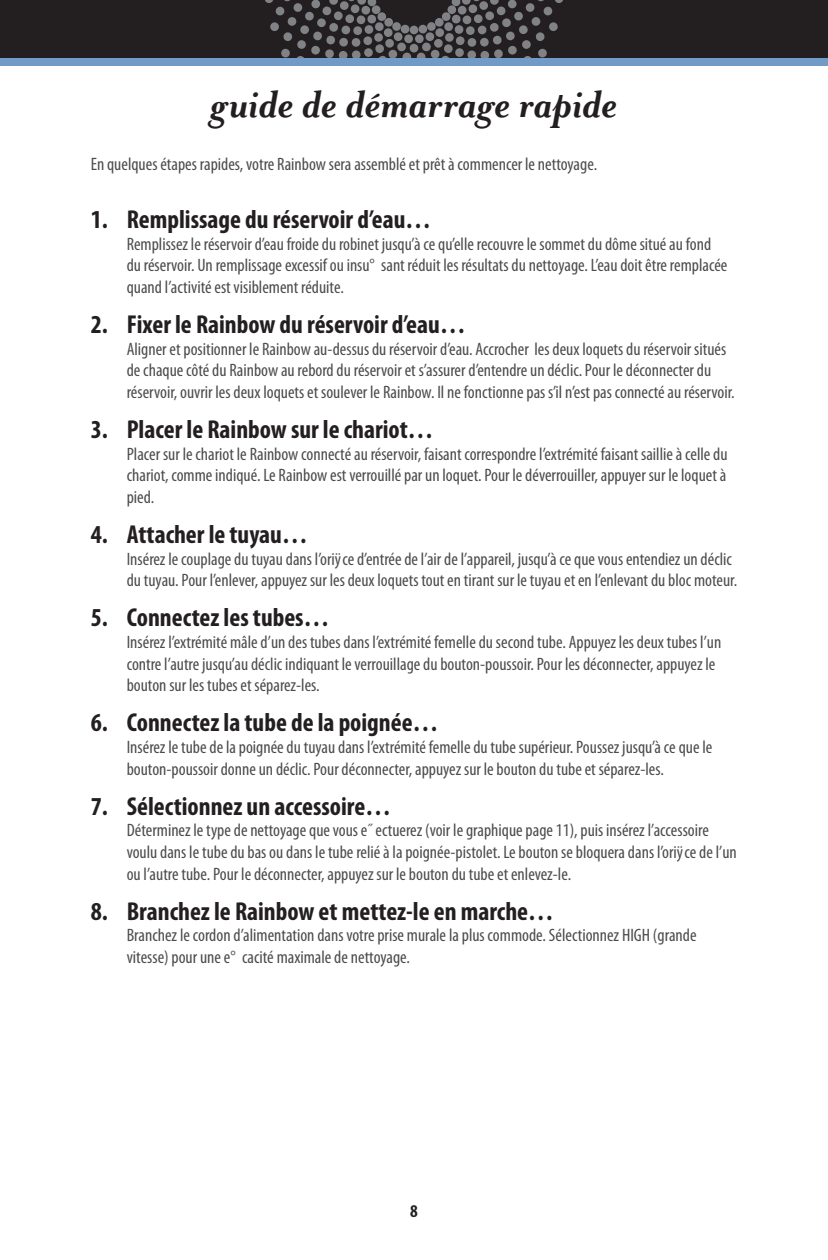
<style>
.page{position:relative;width:828px;height:1260px;background:#fff}
.page>*{position:absolute;margin:0;border:0;box-sizing:border-box;transform-origin:0 0}
.t1{font:italic 700 44px "Mrs Eaves";letter-spacing:-.005em;color:#231f20}
.t2{font:700 condensed 26px "Myriad Pro";color:#231f20}
.t3{font:condensed 18px/21.6px "Myriad Pro";color:#4b4c4d}
.t4{font:700 condensed 18px "Myriad Pro";color:#231f20}
</style>
<div class="page">
<div style="left:1px;top:0;width:827px;height:58px;background:#231f20"></div>
<div style="left:404px;top:34px;width:9px;height:9px;background:#808285;border-radius:4px"></div>
<div style="left:415px;top:34px;width:9px;height:9px;background:#808285;border-radius:4px"></div>
<div style="left:410px;top:44px;width:8px;height:9px;background:#808285;border-radius:4px"></div>
<svg style="left:265px;top:0;width:146px;height:58px"></svg>
<div style="left:410px;top:26px;width:8px;height:8px;background:#808285;border-radius:50%"></div>
<svg style="left:417px;top:0;width:146px;height:58px"></svg>
<div style="left:0;top:58px;width:828px;height:8px;background:#719ac7"></div>
<h1 class="t1" style="left:211px;top:80px;width:408px">guide de démarrage rapide</h1>
<p class="t3" style="left:91px;top:153px;width:508px">En quelques étapes rapides, votre Rainbow sera assemblé et prêt à commencer le nettoyage.</p>
<h2 class="t2" style="left:91px;top:203px;width:342px">1. Remplissage du réservoir d’eau…</h2>
<p class="t3" style="left:127px;top:233px;width:602px">Remplissez le réservoir d’eau froide du robinet jusqu’à ce qu’elle recouvre le sommet du dôme situé au fond du réservoir. Un remplissage excessif ou insu° sant réduit les résultats du nettoyage. L’eau doit être remplacée quand l’activité est visiblement réduite.</p>
<h2 class="t2" style="left:91px;top:308px;width:376px">2. Fixer le Rainbow du réservoir d’eau…</h2>
<p class="t3" style="left:127px;top:338px;width:610px">Aligner et positionner le Rainbow au-dessus du réservoir d’eau. Accrocher les deux loquets du réservoir situés de chaque côté du Rainbow au rebord du réservoir et s’assurer d’entendre un déclic. Pour le déconnecter du réservoir, ouvrir les deux loquets et soulever le Rainbow. Il ne fonctionne pas s’il n’est pas connecté au réservoir.</p>
<h2 class="t2" style="left:91px;top:413px;width:344px">3. Placer le Rainbow sur le chariot…</h2>
<p class="t3" style="left:127px;top:443px;width:602px;text-align:justify">Placer sur le chariot le Rainbow connecté au réservoir, faisant correspondre l’extrémité faisant saillie à celle du chariot, comme indiqué. Le Rainbow est verrouillé par un loquet. Pour le déverrouiller, appuyer sur le loquet à pied.</p>
<h2 class="t2" style="left:91px;top:518px;width:219px">4. Attacher le tuyau…</h2>
<p class="t3" style="left:127px;top:548px;width:612px">Insérez le couplage du tuyau dans l’oriÿ ce d’entrée de l’air de l’appareil, jusqu’à ce que vous entendiez un déclic du tuyau. Pour l’enlever, appuyez sur les deux loquets tout en tirant sur le tuyau et en l’enlevant du bloc moteur.</p>
<h2 class="t2" style="left:91px;top:601px;width:240px">5. Connectez les tubes…</h2>
<p class="t3" style="left:127px;top:631px;width:596px">Insérez l’extrémité mâle d’un des tubes dans l’extrémité femelle du second tube. Appuyez les deux tubes l’un contre l’autre jusqu’au déclic indiquant le verrouillage du bouton-poussoir. Pour les déconnecter, appuyez le bouton sur les tubes et séparez-les.</p>
<h2 class="t2" style="left:91px;top:706px;width:349px">6. Connectez la tube de la poignée…</h2>
<p class="t3" style="left:127px;top:736px;width:587px">Insérez le tube de la poignée du tuyau dans l’extrémité femelle du tube supérieur. Poussez jusqu’à ce que le bouton-poussoir donne un déclic. Pour déconnecter, appuyez sur le bouton du tube et séparez-les.</p>
<h2 class="t2" style="left:91px;top:790px;width:302px">7. Sélectionnez un accessoire…</h2>
<p class="t3" style="left:127px;top:819px;width:612px">Déterminez le type de nettoyage que vous e˝ ectuerez (voir le graphique page 11), puis insérez l’accessoire voulu dans le tube du bas ou dans le tube relié à la poignée-pistolet. Le bouton se bloquera dans l’oriÿ ce de l’un ou l’autre tube. Pour le déconnecter, appuyez sur le bouton du tube et enlevez-le.</p>
<h2 class="t2" style="left:91px;top:895px;width:465px">8. Branchez le Rainbow et mettez-le en marche…</h2>
<p class="t3" style="left:127px;top:924px;width:571px">Branchez le cordon d’alimentation dans votre prise murale la plus commode. Sélectionnez HIGH (grande vitesse) pour une e° cacité maximale de nettoyage.</p>
<p class="t4" style="left:410px;top:1199px;width:9px">8</p>
</div>
